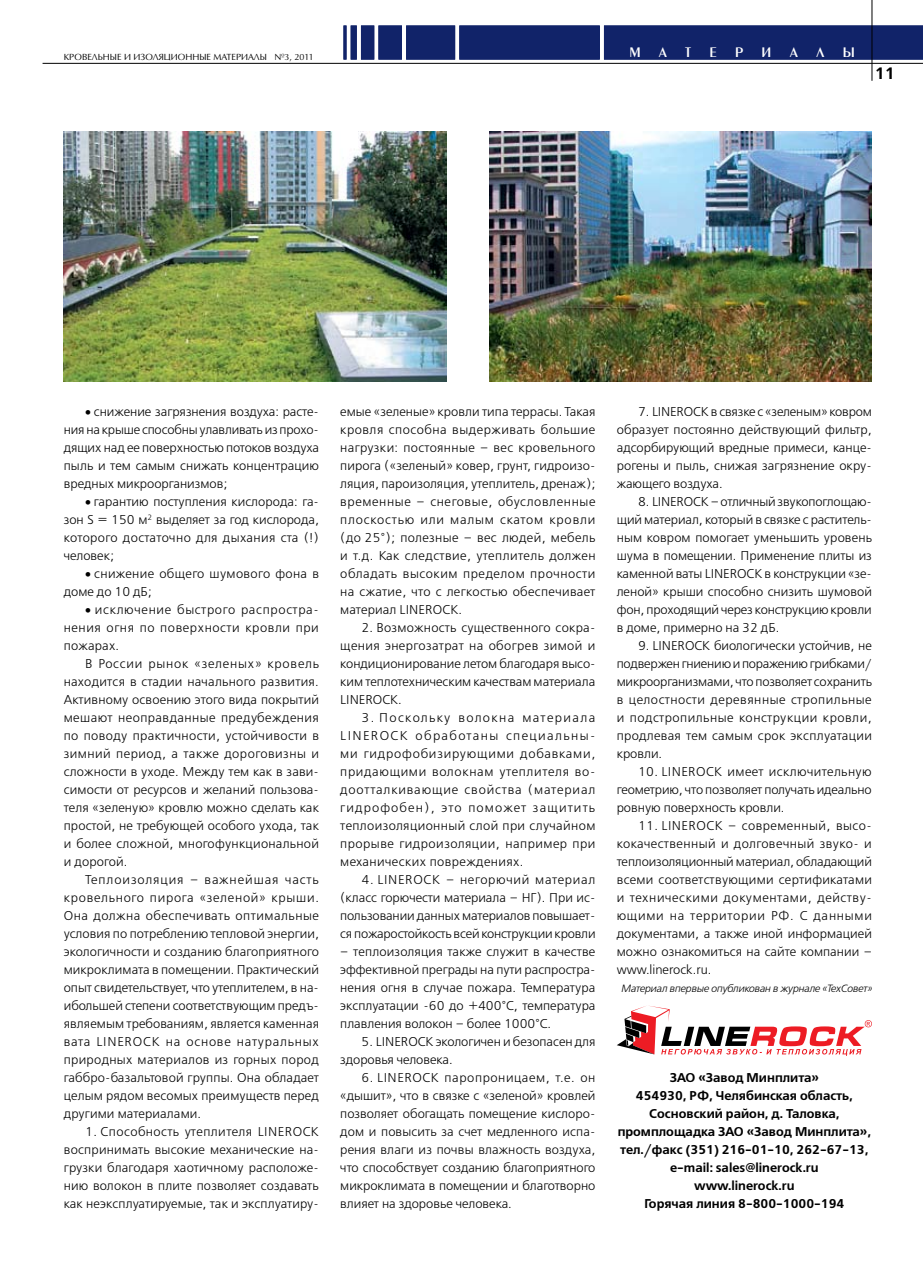
<style>
.page{position:relative;width:923px;height:1263px;background:#fff}
.page>*{position:absolute;margin:0;border:0;box-sizing:border-box;transform-origin:0 0}
.t1{font:700 16.5px "Free Set C";color:#000}
.t2{font:14.55px "Penta Demi";color:#fff}
.t3{font:12.75px/18px "Free Set C";color:#000;text-align:justify}
.t4{font:700 12.75px/18px "Free Set C";color:#000;text-align:center}
.t5{font:12.75px/18px "Free Set C";letter-spacing:.025em;color:#000}
.t6{font:italic 10.5px "Free Set C";letter-spacing:-.02em;color:#000}
.t7{font:9px "AG Opus";color:#000}
</style>
<div class="page">
<svg style="left:617px;top:1005px;width:255px;height:51px"></svg>
<img style="left:64px;top:132px;width:382px;height:250px">
<img style="left:489px;top:132px;width:383px;height:250px">
<div style="left:604px;top:25px;width:319px;height:35px;background:#112369"></div>
<div style="left:459px;top:25px;width:141px;height:35px;border:2px solid #112369"></div>
<div style="left:460px;top:26px;width:139px;height:33px;background:#112369"></div>
<div style="left:459px;top:26px;width:141px;height:34px;border:1px solid #112369"></div>
<div style="left:406px;top:25px;width:49px;height:35px;border:2px solid #112369"></div>
<div style="left:407px;top:26px;width:47px;height:33px;background:#112369"></div>
<div style="left:406px;top:26px;width:49px;height:34px;border:1px solid #112369"></div>
<div style="left:378px;top:25px;width:24px;height:35px;border:2px solid #112369"></div>
<div style="left:379px;top:26px;width:22px;height:33px;background:#112369"></div>
<div style="left:378px;top:26px;width:24px;height:34px;border:1px solid #112369"></div>
<div style="left:361px;top:25px;width:13px;height:35px;border:2px solid #112369"></div>
<div style="left:362px;top:26px;width:11px;height:33px;background:#112369"></div>
<div style="left:361px;top:26px;width:13px;height:34px;border:1px solid #112369"></div>
<div style="left:351px;top:25px;width:6px;height:35px;border:2px solid #112369"></div>
<div style="left:351px;top:26px;width:5px;height:33px;background:#112369"></div>
<div style="left:351px;top:26px;width:6px;height:34px;border:1px solid #112369"></div>
<div style="left:343px;top:25px;width:3px;height:35px;border:2px solid #112369"></div>
<div style="left:343px;top:26px;width:3px;height:34px;border:1px solid #112369"></div>
<hr style="left:871px;top:0;width:1px;height:81px;background:#000">
<hr style="left:43px;top:63px;width:880px;height:1px;background:#000">
<p class="t7" style="left:64px;top:51px;width:251px">КРОВЕЛЬНЫЕ И ИЗОЛЯЦИОННЫЕ МАТЕРИАЛЫ №3, 2011</p>
<p class="t2" style="left:629px;top:45px;width:13px">М</p>
<p class="t2" style="left:659px;top:45px;width:34px">А Т</p>
<p class="t2" style="left:709px;top:45px;width:9px">Е</p>
<p class="t2" style="left:735px;top:45px;width:9px">Р</p>
<p class="t2" style="left:761px;top:45px;width:11px">И</p>
<p class="t2" style="left:790px;top:45px;width:10px">А</p>
<p class="t2" style="left:816px;top:45px;width:9px">Л</p>
<p class="t2" style="left:842px;top:45px;width:14px">Ы</p>
<p class="t1" style="left:875px;top:63px;width:22px">11</p>
<p class="t3" style="left:64px;top:402px;width:257px;text-indent:21px">• снижение загрязнения воздуха: расте&shy;ния на крыше способны улавливать из прохо&shy;дящих над ее поверхностью потоков воздуха пыль и тем самым снижать концентрацию вредных микроорганизмов;</p>
<p class="t3" style="left:64px;top:492px;width:257px;text-indent:21px">• гарантию поступления кислорода: га&shy;зон S = 150 м<sup>2</sup> выделяет за год кислорода, которого достаточно для дыхания ста (!) человек;</p>
<p class="t5" style="left:64px;top:564px;width:257px;text-indent:21px">• снижение общего шумового фона в доме до 10 дБ;</p>
<p class="t3" style="left:64px;top:600px;width:257px;text-indent:21px">• исключение быстрого распростра&shy;нения огня по поверхности кровли при пожарах.</p>
<p class="t3" style="left:64px;top:655px;width:257px;text-indent:21px">В России рынок «зеленых» кровель находится в стадии начального развития.<br>Активному освоению этого вида покрытий мешают неоправданные предубеждения по поводу практичности, устойчивости в зимний период, а также дороговизны и сложности в уходе. Между тем как в зави&shy;симости от ресурсов и желаний пользова&shy;теля «зеленую» кровлю можно сделать как простой, не требующей особого ухода, так и более сложной, многофункциональной и дорогой.</p>
<p class="t3" style="left:64px;top:871px;width:257px;text-indent:21px">Теплоизоляция – важнейшая часть кровельного пирога «зеленой» крыши.<br>Она должна обеспечивать оптимальные условия по потреблению тепловой энергии, экологичности и созданию благоприятного микроклимата в помещении. Практический опыт свидетель-ствует, что утеплителем, в на&shy;ибольшей степени соответствующим предъ&shy;являемым требованиям, является каменная вата LINEROCK на основе натуральных природных материалов из горных пород габбро-базальтовой группы. Она обладает целым рядом весомых преимуществ перед другими материалами.</p>
<p class="t3" style="left:64px;top:1123px;width:257px;text-indent:21px">1. Способность утеплителя LINEROCK воспринимать высокие механические на&shy;грузки благодаря хаотичному расположе&shy;нию волокон в плите позволяет создавать как неэксплуатируемые, так и эксплуатиру-</p>
<p class="t3" style="left:340px;top:402px;width:257px">емые «зеленые» кровли типа террасы. Такая кровля способна выдерживать большие нагрузки: постоянные – вес кровельного пирога («зеленый» ковер, грунт, гидроизо&shy;ляция, пароизоляция, утеплитель, дренаж); временные – снеговые, обусловленные плоскостью или малым скатом кровли (до 25°); полезные – вес людей, мебель и т.д. Как следствие, утеплитель должен обладать высоким пределом прочности на сжатие, что с легкостью обеспечивает материал LINEROCK.</p>
<p class="t3" style="left:340px;top:618px;width:257px;text-indent:21px">2. Возможность существенного сокра&shy;щения энергозатрат на обогрев зимой и кондиционирование летом благодаря высо&shy;ким теплотехническим качествам материала LINEROCK.</p>
<p class="t3" style="left:340px;top:709px;width:257px;text-indent:21px">3. Поскольку волокна материала LINEROCK обработаны специальны&shy;ми гидрофобизирующими добавками, придающими волокнам утеплителя во&shy;доотталкивающие свойства (материал гидрофобен), это поможет защитить теплоизоляционный слой при случайном прорыве гидроизоляции, например при механических повреждениях.</p>
<p class="t3" style="left:340px;top:871px;width:257px;text-indent:21px">4. LINEROCK – негорючий материал (класс горючести материала – НГ). При ис&shy;пользовании данных материалов повышает&shy;ся пожаростойкость всей конструкции кровли</p>
<p class="t3" style="left:340px;top:943px;width:257px">– теплоизоляция также служит в качестве эффективной преграды на пути распростра&shy;нения огня в случае пожара. Температура эксплуатации -60 до +400°С, температура плавления волокон – более 1000°С.</p>
<p class="t3" style="left:340px;top:1033px;width:257px;text-indent:21px">5. LINEROCK экологичен и безопасен для здоровья человека.</p>
<p class="t3" style="left:340px;top:1069px;width:257px;text-indent:21px">6. LINEROCK паропроницаем, т.е. он «дышит», что в связке с «зеленой» кровлей позволяет обогащать помещение кислоро&shy;дом и повысить за счет медленного испа&shy;рения влаги из почвы влажность воздуха, что способствует созданию благоприятного микроклимата в помещении и благотворно влияет на здоровье человека.</p>
<p class="t3" style="left:617px;top:402px;width:257px;text-indent:21px">7. LINEROCK в связке с «зеленым» ковром образует постоянно действующий фильтр, адсорбирующий вредные примеси, канце&shy;рогены и пыль, снижая загрязнение окру&shy;жающего воздуха.</p>
<p class="t3" style="left:617px;top:492px;width:257px;text-indent:21px">8. LINEROCK – отличный звукопоглощаю&shy;щий материал, который в связке с раститель&shy;ным ковром помогает уменьшить уровень шума в помещении. Применение плиты из каменной ваты LINEROCK в конструкции «зе&shy;леной» крыши способно снизить шумовой фон, проходящий через конструкцию кровли в доме, примерно на 32 дБ.</p>
<p class="t3" style="left:617px;top:636px;width:257px;text-indent:21px">9. LINEROCK биологически устойчив, не подвержен гниению и поражению грибками/ микроорганизмами, что позволяет сохранить в целостности деревянные стропильные и подстропильные конструкции кровли, продлевая тем самым срок эксплуатации кровли.</p>
<p class="t3" style="left:617px;top:763px;width:256px;text-indent:21px">10. LINEROCK имеет исключительную геометрию, что позволяет получать идеально ровную поверхность кровли.</p>
<p class="t3" style="left:617px;top:817px;width:257px;text-indent:21px">11. LINEROCK – современный, высо&shy;кокачественный и долговечный звуко- и теплоизоляционный материал, обладающий всеми соответствующими сертификатами и техническими документами, действу&shy;ющими на территории РФ. С данными документами, а также иной информацией можно ознакомиться на сайте компании – www.linerock.ru.</p>
<p class="t6" style="left:621px;top:982px;width:252px">Материал впервые опубликован в журнале «ТехСовет»</p>
<p class="t4" style="left:617px;top:1069px;width:255px">ЗАО «Завод Минплита»<br>454930, РФ, Челябинская область,<br>Сосновский район, д. Таловка, промплощадка ЗАО «Завод Минплита», тел./факс (351) 216-01-10, 262-67-13, e-mail: sales@linerock.ru<br>www.linerock.ru<br>Горячая линия 8-800-1000-194</p>
</div>
